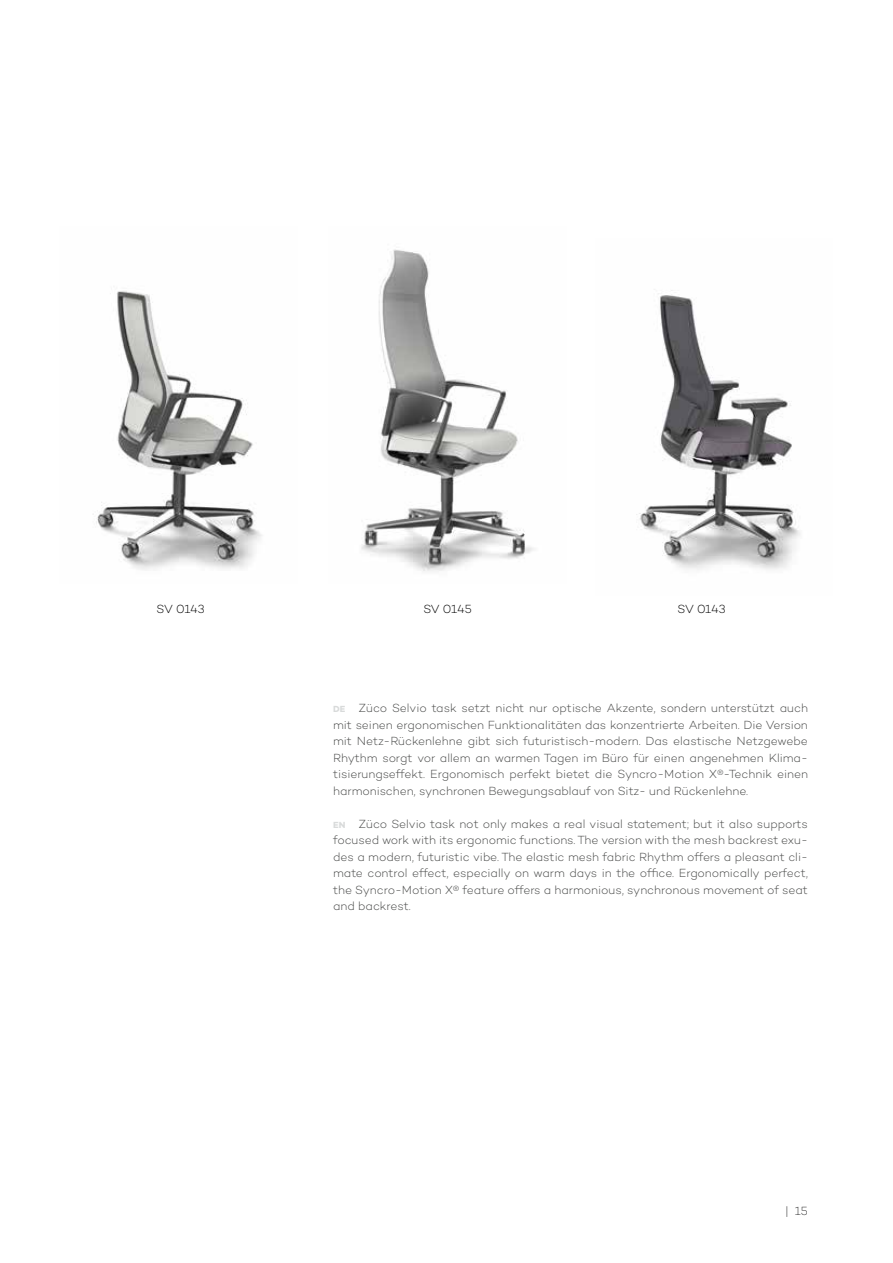
<style>
.page{position:relative;width:893px;height:1263px;background:#fff}
.page>*{position:absolute;margin:0;border:0;box-sizing:border-box;transform-origin:0 0}
.t1{font:300 12px/16.5px "Campton";letter-spacing:-.005em;color:#474847;text-align:justify}
.t2{font:300 12px "Campton";letter-spacing:-.02em;color:#000}
.t3{font:200 12px "Campton";color:#000}
.s1{font-weight:700;font-size:9px;color:#d8dada}
</style>
<div class="page">
<img style="left:93px;top:291px;width:169px;height:279px">
<img style="left:361px;top:249px;width:173px;height:322px">
<img style="left:636px;top:290px;width:164px;height:280px">
<p class="t2" style="left:157px;top:602px;width:50px">SV 0143</p>
<p class="t2" style="left:423px;top:602px;width:50px">SV 0145</p>
<p class="t2" style="left:677px;top:602px;width:50px">SV 0143</p>
<p class="t1" style="left:333px;top:699px;width:476px"><span class="s1">DE</span> Züco Selvio task setzt nicht nur optische Akzente, sondern unterstützt auch mit seinen ergonomischen Funktionalitäten das konzentrierte Arbeiten. Die Version mit Netz-Rückenlehne gibt sich futuristisch-modern. Das elastische Netzgewebe Rhythm sorgt vor allem an warmen Tagen im Büro für einen angenehmen Klima&shy;tisierungseffekt. Ergonomisch perfekt bietet die Syncro-Motion X®-Technik einen harmonischen, synchronen Bewegungsablauf von Sitz- und Rückenlehne.</p>
<p class="t1" style="left:333px;top:815px;width:476px"><span class="s1">EN</span> Züco Selvio task not only makes a real visual statement; but it also supports focused work with its ergonomic functions. The version with the mesh backrest exu&shy;des a modern, futuristic vibe. The elastic mesh fabric Rhythm offers a pleasant cli&shy;mate control effect, especially on warm days in the office. Ergonomically perfect, the Syncro-Motion X® feature offers a harmonious, synchronous movement of seat and backrest.</p>
<p class="t3" style="left:785px;top:1204px;width:24px">| 15</p>
</div>
